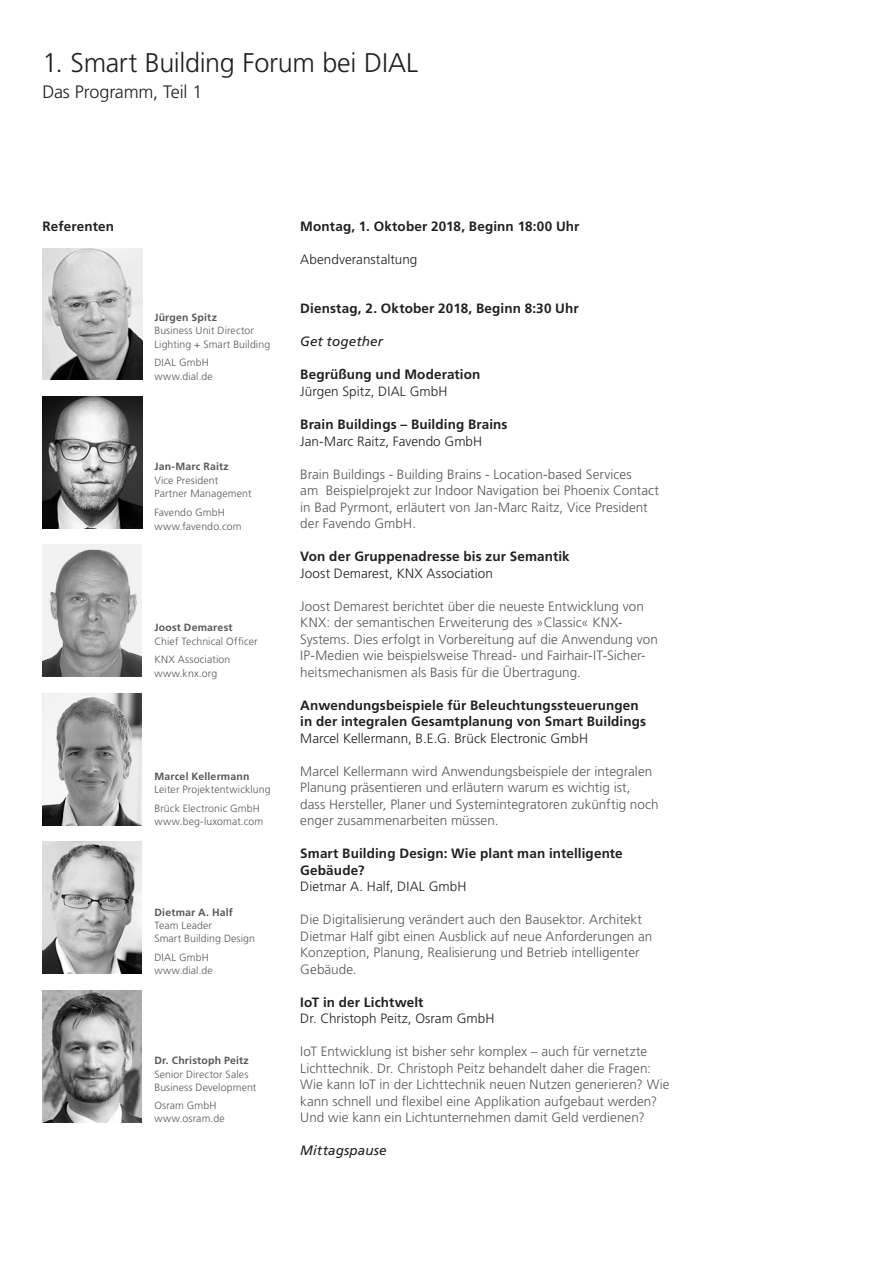
<style>
.page{position:relative;width:893px;height:1263px;background:#fff}
.page>*{position:absolute;margin:0;border:0;box-sizing:border-box;transform-origin:0 0}
.t1{font:300 27px "Frutiger LT Std";letter-spacing:-.015em;color:#231f20}
.t2{font:300 18px "Frutiger LT Std";letter-spacing:-.015em;color:#231f20}
.t3{font:300 13.5px/16.5px "Frutiger LT Std";letter-spacing:.005em;color:#57585a}
.t4{font:700 13.5px/16.5px "Frutiger LT Std";letter-spacing:.01em;color:#231f20}
.t5{font:300 13.5px "Frutiger LT Std";letter-spacing:.005em;color:#231f20}
.t6{font:italic 13.5px "Frutiger LT Std";letter-spacing:.01em;color:#231f20}
.DAK_Infotext_Margina{font:300 10.5px/13.5px "Frutiger LT Std";letter-spacing:.01em;color:#57585a}
.DAK_Infotext_Margina-2{font:700 10.5px "Frutiger LT Std";letter-spacing:.02em;color:#57585a}
</style>
<div class="page">
<img style="left:43px;top:396px;width:99px;height:132px">
<img style="left:43px;top:248px;width:99px;height:132px">
<img style="left:43px;top:545px;width:99px;height:132px">
<img style="left:43px;top:694px;width:99px;height:131px">
<img style="left:43px;top:990px;width:99px;height:132px">
<img style="left:43px;top:842px;width:99px;height:132px">
<p class="t1" style="left:43px;top:47px;width:377px">1. Smart Building Forum bei DIAL</p>
<p class="t2" style="left:43px;top:82px;width:161px">Das Programm, Teil 1</p>
<p class="t4" style="left:43px;top:218px;width:73px">Referenten</p>
<p class="DAK_Infotext_Margina-2" style="left:154px;top:311px;width:64px">Jürgen Spitz</p>
<p class="DAK_Infotext_Margina" style="left:154px;top:324px;width:117px">Business Unit Director<br>Lighting + Smart Building</p>
<p class="DAK_Infotext_Margina" style="left:154px;top:356px;width:56px">DIAL GmbH</p>
<p class="DAK_Infotext_Margina" style="left:154px;top:370px;width:60px">www.dial.de</p>
<p class="DAK_Infotext_Margina-2" style="left:154px;top:460px;width:76px">Jan-Marc Raitz</p>
<p class="DAK_Infotext_Margina" style="left:154px;top:473px;width:99px">Vice President<br>Partner Management</p>
<p class="DAK_Infotext_Margina" style="left:154px;top:506px;width:72px">Favendo GmbH</p>
<p class="DAK_Infotext_Margina" style="left:154px;top:519px;width:89px">www.favendo.com</p>
<p class="DAK_Infotext_Margina-2" style="left:154px;top:621px;width:80px">Joost Demarest</p>
<p class="DAK_Infotext_Margina" style="left:154px;top:634px;width:105px">Chief Technical Officer</p>
<p class="DAK_Infotext_Margina" style="left:154px;top:653px;width:77px">KNX Association</p>
<p class="DAK_Infotext_Margina" style="left:154px;top:667px;width:64px">www.knx.org</p>
<p class="DAK_Infotext_Margina-2" style="left:154px;top:770px;width:97px">Marcel Kellermann</p>
<p class="DAK_Infotext_Margina" style="left:154px;top:783px;width:118px">Leiter Projektentwicklung</p>
<p class="DAK_Infotext_Margina" style="left:154px;top:802px;width:107px">Brück Electronic GmbH</p>
<p class="DAK_Infotext_Margina" style="left:154px;top:815px;width:110px">www.beg-luxomat.com</p>
<p class="DAK_Infotext_Margina-2" style="left:154px;top:906px;width:80px">Dietmar A. Half</p>
<p class="DAK_Infotext_Margina" style="left:154px;top:919px;width:59px">Team Leader</p>
<p class="DAK_Infotext_Margina" style="left:154px;top:932px;width:102px">Smart Building Design</p>
<p class="DAK_Infotext_Margina" style="left:154px;top:950px;width:56px">DIAL GmbH</p>
<p class="DAK_Infotext_Margina" style="left:154px;top:964px;width:60px">www.dial.de</p>
<p class="DAK_Infotext_Margina-2" style="left:154px;top:1054px;width:96px">Dr. Christoph Peitz</p>
<p class="DAK_Infotext_Margina" style="left:154px;top:1067px;width:104px">Senior Director Sales<br>Business Development</p>
<p class="DAK_Infotext_Margina" style="left:154px;top:1099px;width:64px">Osram GmbH</p>
<p class="DAK_Infotext_Margina" style="left:154px;top:1112px;width:72px">www.osram.de</p>
<p class="t4" style="left:300px;top:218px;width:281px">Montag, 1. Oktober 2018, Beginn 18:00 Uhr</p>
<p class="t5" style="left:300px;top:252px;width:119px">Abendveranstaltung</p>
<p class="t4" style="left:300px;top:301px;width:280px">Dienstag, 2. Oktober 2018, Beginn 8:30 Uhr</p>
<p class="t6" style="left:300px;top:334px;width:84px">Get together</p>
<p class="t4" style="left:300px;top:367px;width:182px">Begrüßung und Moderation</p>
<p class="t5" style="left:300px;top:384px;width:149px">Jürgen Spitz, DIAL GmbH</p>
<p class="t4" style="left:300px;top:416px;width:209px">Brain Buildings – Building Brains</p>
<p class="t5" style="left:300px;top:433px;width:183px">Jan-Marc Raitz, Favendo GmbH</p>
<p class="t3" style="left:300px;top:466px;width:360px">Brain Buildings - Building Brains - Location-based Services<br>am Beispielprojekt zur Indoor Navigation bei Phoenix Contact in Bad Pyrmont, erläutert von Jan-Marc Raitz, Vice President der Favendo GmbH.</p>
<p class="t4" style="left:300px;top:548px;width:271px">Von der Gruppenadresse bis zur Semantik</p>
<p class="t5" style="left:300px;top:565px;width:194px">Joost Demarest, KNX Association</p>
<p class="t3" style="left:300px;top:598px;width:359px">Joost Demarest berichtet über die neueste Entwicklung von KNX: der semantischen Erweiterung des »Classic« KNX-Systems. Dies erfolgt in Vorbereitung auf die Anwendung von IP-Medien wie beispielsweise Thread- und Fairhair-IT-Sicher&shy;heitsmechanismen als Basis für die Übertragung.</p>
<p class="t4" style="left:300px;top:697px;width:347px">Anwendungsbeispiele für Beleuchtungssteuerungen in der integralen Gesamtplanung von Smart Buildings</p>
<p class="t5" style="left:300px;top:730px;width:289px">Marcel Kellermann, B.E.G. Brück Electronic GmbH</p>
<p class="t3" style="left:300px;top:763px;width:354px">Marcel Kellermann wird Anwendungsbeispiele der integralen<br>Planung präsentieren und erläutern warum es wichtig ist,</p>
<p class="t3" style="left:300px;top:796px;width:360px">dass Hersteller, Planer und Systemintegratoren zukünftig noch enger zusammenarbeiten müssen.</p>
<p class="t4" style="left:300px;top:845px;width:324px">Smart Building Design: Wie plant man intelligente<br>Gebäude?</p>
<p class="t5" style="left:300px;top:879px;width:168px">Dietmar A. Half, DIAL GmbH</p>
<p class="t3" style="left:300px;top:911px;width:354px">Die Digitalisierung verändert auch den Bausektor. Architekt Dietmar Half gibt einen Ausblick auf neue Anforderungen an Konzeption, Planung, Realisierung und Betrieb intelligenter Gebäude.</p>
<p class="t4" style="left:300px;top:994px;width:125px">IoT in der Lichtwelt</p>
<p class="t5" style="left:300px;top:1011px;width:196px">Dr. Christoph Peitz, Osram GmbH</p>
<p class="t3" style="left:300px;top:1043px;width:371px">IoT Entwicklung ist bisher sehr komplex – auch für vernetzte Lichttechnik. Dr. Christoph Peitz behandelt daher die Fragen:<br>Wie kann IoT in der Lichttechnik neuen Nutzen generieren? Wie kann schnell und flexibel eine Applikation aufgebaut werden?<br>Und wie kann ein Lichtunternehmen damit Geld verdienen?</p>
<p class="t6" style="left:300px;top:1142px;width:88px">Mittagspause</p>
</div>
